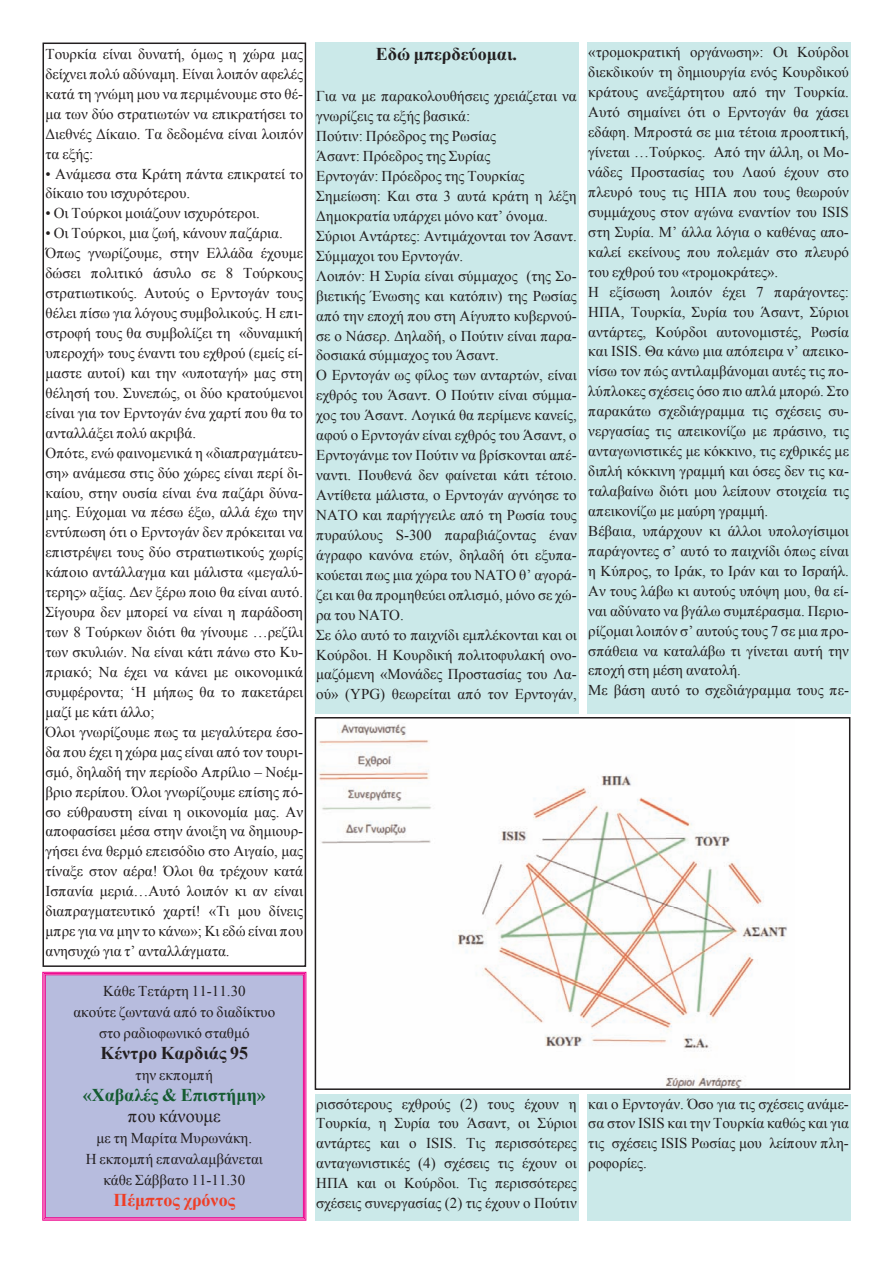
<style>
.page{position:relative;width:893px;height:1263px;background:#fff}
.page>*{position:absolute;margin:0;border:0;box-sizing:border-box;transform-origin:0 0}
.t1{font:700 18px "Times New Roman";color:#231f20}
.t2{font:700 18px "Times New Roman";color:#155b32}
.t3{font:700 18px "Times New Roman";color:#ef3e27}
.t4{font:18px "Times New Roman";color:#231f20}
.t5{font:15px/20px "Times New Roman";color:#231f20}
</style>
<div class="page">
<div style="left:46px;top:975px;width:257px;height:242px;background:#b7bcde"></div>
<div style="left:45px;top:974px;width:259px;height:244px;border:1px solid #ed028c"></div>
<div style="left:43px;top:43px;width:263px;height:924px;border:2px solid #231f20"></div>
<div style="left:315px;top:43px;width:263px;height:671px;background:#cbe9e9"></div>
<div style="left:587px;top:43px;width:263px;height:671px;background:#cbe9e9"></div>
<img style="left:318px;top:723px;width:469px;height:364px">
<div style="left:315px;top:717px;width:535px;height:373px;border:2px solid #231f20"></div>
<div style="left:315px;top:1094px;width:263px;height:126px;background:#cbe9e9"></div>
<div style="left:587px;top:1094px;width:263px;height:126px;background:#cbe9e9"></div>
<p class="t5" style="left:46px;top:44px;width:259px;text-align:justify">Τουρκία είναι δυνατή, όμως η χώρα μας δείχνει πολύ αδύναμη. Είναι λοιπόν αφελές κατά τη γνώμη μου να περιμένουμε στο θέ&shy;μα των δύο στρατιωτών να επικρατήσει το Διεθνές Δίκαιο. Τα δεδομένα είναι λοιπόν τα εξής:</p>
<p class="t5" style="left:46px;top:163px;width:259px">• Ανάμεσα στα Κράτη πάντα επικρατεί το δίκαιο του ισχυρότερου.</p>
<p class="t5" style="left:46px;top:203px;width:216px">• Οι Τούρκοι μοιάζουν ισχυρότεροι.</p>
<p class="t5" style="left:46px;top:223px;width:259px">• Οι Τούρκοι, μια ζωή, κάνουν παζάρια.<br>Όπως γνωρίζουμε, στην Ελλάδα έχουμε δώσει πολιτικό άσυλο σε 8 Τούρκους στρατιωτικούς. Αυτούς ο Ερντογάν τους θέλει πίσω για λόγους συμβολικούς. Η επι&shy;στροφή τους θα συμβολίζει τη «δυναμική υπεροχή» τους έναντι του εχθρού (εμείς εί&shy;μαστε αυτοί) και την «υποταγή» μας στη θέλησή του. Συνεπώς, οι δύο κρατούμενοι είναι για τον Ερντογάν ένα χαρτί που θα το ανταλλάξει πολύ ακριβά.<br>Οπότε, ενώ φαινομενικά η «διαπραγμάτευ&shy;ση» ανάμεσα στις δύο χώρες είναι περί δι&shy;καίου, στην ουσία είναι ένα παζάρι δύνα&shy;μης. Εύχομαι να πέσω έξω, αλλά έχω την εντύπωση ότι ο Ερντογάν δεν πρόκειται να επιστρέψει τους δύο στρατιωτικούς χωρίς κάποιο αντάλλαγμα και μάλιστα «μεγαλύ&shy;τερης» αξίας. Δεν ξέρω ποιο θα είναι αυτό.<br>Σίγουρα δεν μπορεί να είναι η παράδοση των 8 Τούρκων διότι θα γίνουμε …ρεζίλι των σκυλιών. Να είναι κάτι πάνω στο Κυ&shy;πριακό; Να έχει να κάνει με οικονομικά συμφέροντα; ‘Η μήπως θα το πακετάρει μαζί με κάτι άλλο;<br>Όλοι γνωρίζουμε πως τα μεγαλύτερα έσο&shy;δα που έχει η χώρα μας είναι από τον τουρι&shy;σμό, δηλαδή την περίοδο Απρίλιο – Νοέμ&shy;βριο περίπου. Όλοι γνωρίζουμε επίσης πό&shy;σο εύθραυστη είναι η οικονομία μας. Αν αποφασίσει μέσα στην άνοιξη να δημιουρ&shy;γήσει ένα θερμό επεισόδιο στο Αιγαίο, μας τίναξε στον αέρα! Όλοι θα τρέχουν κατά Ισπανία μεριά…Αυτό λοιπόν κι αν είναι διαπραγματευτικό χαρτί! «Τι μου δίνεις μπρε για να μην το κάνω»; Κι εδώ είναι που ανησυχώ για τ’ ανταλλάγματα.</p>
<p class="t5" style="left:73px;top:980px;width:203px;line-height:21px;text-align:center">Κάθε Τετάρτη 11-11.30<br>ακούτε ζωντανά από το διαδίκτυο στο ραδιοφωνικό σταθμό</p>
<p class="t1" style="left:100px;top:1043px;width:149px">Κέντρο Καρδιάς 95</p>
<p class="t5" style="left:136px;top:1065px;width:79px">την εκπομπή</p>
<p class="t2" style="left:83px;top:1085px;width:185px">«Χαβαλές &amp; Επιστήμη»</p>
<p class="t4" style="left:128px;top:1106px;width:94px">που κάνουμε</p>
<p class="t5" style="left:86px;top:1127px;width:179px;line-height:21px;text-align:center">με τη Μαρίτα Μυρωνάκη.<br>Η εκπομπή επαναλαμβάνεται κάθε Σάββατο 11-11.30</p>
<p class="t3" style="left:113px;top:1190px;width:123px">Πέμπτος χρόνος</p>
<p class="t1" style="left:376px;top:44px;width:143px">Εδώ μπερδεύομαι.</p>
<p class="t5" style="left:316px;top:86px;width:262px">Για να με παρακολουθήσεις χρειάζεται να γνωρίζεις τα εξής βασικά:<br>Πούτιν: Πρόεδρος της Ρωσίας<br>Άσαντ: Πρόεδρος της Συρίας<br>Ερντογάν: Πρόεδρος της Τουρκίας Σημείωση: Και στα 3 αυτά κράτη η λέξη Δημοκρατία υπάρχει μόνο κατ’ όνομα.<br>Σύριοι Αντάρτες: Αντιμάχονται τον Άσαντ.<br>Σύμμαχοι του Ερντογάν.<br>Λοιπόν: Η Συρία είναι σύμμαχος (της Σο&shy;βιετικής Ένωσης και κατόπιν) της Ρωσίας από την εποχή που στη Αίγυπτο κυβερνού&shy;σε ο Νάσερ. Δηλαδή, ο Πούτιν είναι παρα&shy;δοσιακά σύμμαχος του Άσαντ.<br>Ο Ερντογάν ως φίλος των ανταρτών, είναι εχθρός του Άσαντ. Ο Πούτιν είναι σύμμα&shy;χος του Άσαντ. Λογικά θα περίμενε κανείς, αφού ο Ερντογάν είναι εχθρός του Άσαντ, ο Ερντογάνμε τον Πούτιν να βρίσκονται απέ&shy;ναντι. Πουθενά δεν φαίνεται κάτι τέτοιο.<br>Αντίθετα μάλιστα, ο Ερντογάν αγνόησε το ΝΑΤΟ και παρήγγειλε από τη Ρωσία τους πυραύλους S-300 παραβιάζοντας έναν άγραφο κανόνα ετών, δηλαδή ότι εξυπα&shy;κούεται πως μια χώρα του ΝΑΤΟ θ’ αγορά&shy;ζει και θα προμηθεύει οπλισμό, μόνο σε χώ&shy;ρα του ΝΑΤΟ.<br>Σε όλο αυτό το παιχνίδι εμπλέκονται και οι Κούρδοι. Η Κουρδική πολιτοφυλακή ονο&shy;μαζόμενη «Μονάδες Προστασίας του Λα&shy;ού» (YPG) θεωρείται από τον Ερντογάν,</p>
<p class="t5" style="left:588px;top:42px;width:262px">«τρομοκρατική οργάνωση»: Οι Κούρδοι διεκδικούν τη δημιουργία ενός Κουρδικού κράτους ανεξάρτητου από την Τουρκία.<br>Αυτό σημαίνει ότι ο Ερντογάν θα χάσει εδάφη. Μπροστά σε μια τέτοια προοπτική, γίνεται …Τούρκος. Από την άλλη, οι Μο&shy;νάδες Προστασίας του Λαού έχουν στο πλευρό τους τις ΗΠΑ που τους θεωρούν συμμάχους στον αγώνα εναντίον του ISIS στη Συρία. Μ’ άλλα λόγια ο καθένας απο&shy;καλεί εκείνους που πολεμάν στο πλευρό του εχθρού του «τρομοκράτες».<br>Η εξίσωση λοιπόν έχει 7 παράγοντες:<br>ΗΠΑ, Τουρκία, Συρία του Άσαντ, Σύριοι αντάρτες, Κούρδοι αυτονομιστές, Ρωσία και ISIS. Θα κάνω μια απόπειρα ν’ απεικο&shy;νίσω τον πώς αντιλαμβάνομαι αυτές τις πο&shy;λύπλοκες σχέσεις όσο πιο απλά μπορώ. Στο παρακάτω σχεδιάγραμμα τις σχέσεις συ&shy;νεργασίας τις απεικονίζω με πράσινο, τις ανταγωνιστικές με κόκκινο, τις εχθρικές με διπλή κόκκινη γραμμή και όσες δεν τις κα&shy;ταλαβαίνω διότι μου λείπουν στοιχεία τις απεικονίζω με μαύρη γραμμή.<br>Βέβαια, υπάρχουν κι άλλοι υπολογίσιμοι παράγοντες σ’ αυτό το παιχνίδι όπως είναι η Κύπρος, το Ιράκ, το Ιράν και το Ισραήλ.<br>Αν τους λάβω κι αυτούς υπόψη μου, θα εί&shy;ναι αδύνατο να βγάλω συμπέρασμα. Περιο&shy;ρίζομαι λοιπόν σ’ αυτούς τους 7 σε μια προ&shy;σπάθεια να καταλάβω τι γίνεται αυτή την εποχή στη μέση ανατολή.<br>Με βάση αυτό το σχεδιάγραμμα τους πε-</p>
<p class="t5" style="left:316px;top:1093px;width:262px;text-align:justify">ρισσότερους εχθρούς (2) τους έχουν η Τουρκία, η Συρία του Άσαντ, οι Σύριοι αντάρτες και ο ISIS. Τις περισσότερες ανταγωνιστικές (4) σχέσεις τις έχουν οι ΗΠΑ και οι Κούρδοι. Τις περισσότερες σχέσεις συνεργασίας (2) τις έχουν ο Πούτιν</p>
<p class="t5" style="left:588px;top:1093px;width:262px;text-align:justify">και ο Ερντογάν. Όσο για τις σχέσεις ανάμε&shy;σα στον ISIS και την Τουρκία καθώς και για τις σχέσεις ISIS Ρωσίας μου λείπουν πλη&shy;ροφορίες.</p>
</div>
